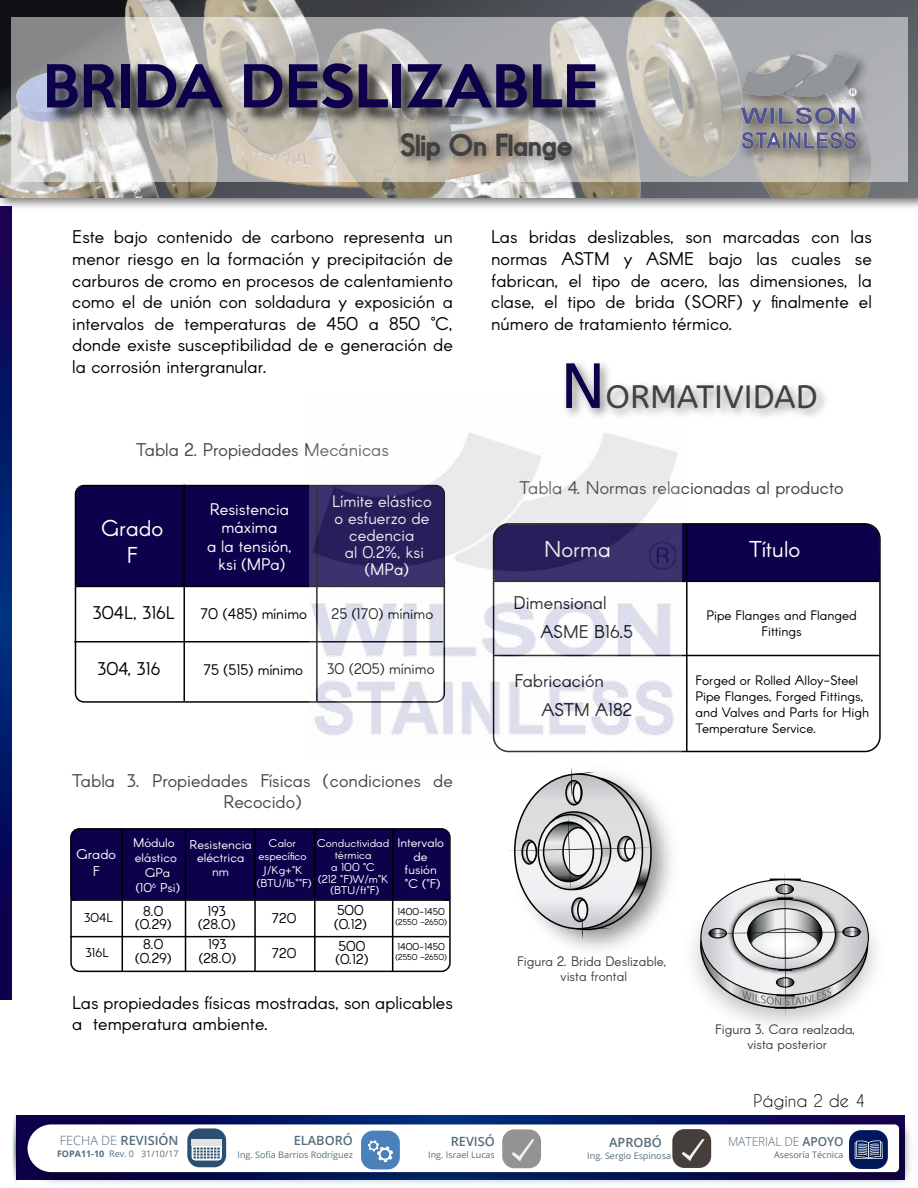
<style>
.page{position:relative;width:918px;height:1188px;background:#fff}
.page>*{position:absolute;margin:0;border:0;box-sizing:border-box;transform-origin:0 0}
.t1{font:500 54px "Keep Calm";color:#0f004b}
.t2{font:32.4px "A Bee Zee";color:#424141}
.t3{font:31.05px "Fundamental Brigade Schwer";color:#424141}
.t4{font:22.5px/27px "Arcon Rounded Regular";color:#fff;text-align:center}
.t5{font:18px/21.6px "Arcon";color:#000}
.t6{font:18px/21.6px "Arcon";color:#484848;text-align:center}
.t7{font:18px "Arcon";color:#424141}
.t8{font:18px "Arcon Rounded Regular";color:#000}
.t9{font:16.5px/16.8px "Arcon Rounded Regular";color:#fff;text-align:center}
.t10{font:16.5px "Caviar Dreams";color:#000}
.t11{font:15px "Arcon Rounded Regular";letter-spacing:.005em;color:#000}
.t12{font:13.95px/14px "Arcon Rounded Regular";letter-spacing:.005em;color:#000;text-align:center;scale:1.04 1}
.t13{font:13.95px/16.6px "Arcon Rounded Regular";color:#fff;text-align:center;scale:1.04 1}
.t14{font:13.5px/16.2px "Arcon Rounded Regular";color:#000;text-align:center}
.t15{font:13.5px/14.7px "Arcon";color:#424241;text-align:center}
.t16{font:600 12.75px "Open Sans";color:#556d7a}
.t17{font:12.45px/13.6px "Arcon Rounded Regular";color:#fff;text-align:center;scale:1.04 1}
.t18{font:300 12.45px "Open Sans";letter-spacing:-.005em;color:#556d7a;scale:.96 1}
.t19{font:12.45px "Arcon Rounded Regular";color:#000;scale:1.04 1}
.t20{font:11.1px/12px "Arcon Rounded Regular";color:#fff;text-align:center;scale:1.04 1}
.t21{font:9.75px "Arcon Rounded Regular";letter-spacing:-.005em;color:#000;scale:1.04 1}
.t22{font:9px "Open Sans";color:#556d7a}
.t23{font:8.4px "Arcon Rounded Regular";letter-spacing:-.005em;color:#000;scale:1.04 1}
.s1{font-size:63.75px;color:#0f004b}
.s2{font-weight:300}
.s3{font-weight:700}
.s4{font-weight:600}
</style>
<div class="page">
<img style="left:0;top:197px;width:918px;height:20px">
<img style="left:513px;top:0;width:405px;height:197px">
<img style="left:0;top:0;width:513px;height:197px">
<svg style="left:11px;top:17px;width:897px;height:165px;background:#bdbcb8"></svg>
<svg style="left:1px;top:207px;width:11px;height:793px;background:#061463"></svg>
<div style="left:681px;top:526px;width:197px;height:55px;background:#0f004b"></div>
<hr style="left:493px;top:655px;width:387px;height:1px;background:#000">
<hr style="left:494px;top:581px;width:386px;height:1px;background:#000">
<hr style="left:686px;top:524px;width:2px;height:228px;background:#000">
<div style="left:73px;top:831px;width:375px;height:71px;background:#0f004b"></div>
<div style="left:70px;top:828px;width:381px;height:144px;border:2px solid #000;border-radius:9px"></div>
<hr style="left:71px;top:899px;width:379px;height:2px;background:#000">
<hr style="left:70px;top:936px;width:379px;height:1px;background:#000">
<hr style="left:392px;top:829px;width:1px;height:143px;background:#000">
<hr style="left:314px;top:829px;width:2px;height:142px;background:#000">
<hr style="left:254px;top:829px;width:2px;height:142px;background:#000">
<hr style="left:185px;top:829px;width:1px;height:143px;background:#000">
<hr style="left:122px;top:829px;width:1px;height:142px;background:#000">
<div style="left:75px;top:486px;width:234px;height:102px;background:#0f004b"></div>
<div style="left:75px;top:485px;width:370px;height:218px;border:2px solid #000;border-radius:9px"></div>
<hr style="left:75px;top:586px;width:369px;height:1px;background:#000">
<hr style="left:74px;top:641px;width:369px;height:2px;background:#000">
<hr style="left:183px;top:485px;width:2px;height:216px;background:#000">
<svg style="left:695px;top:874px;width:176px;height:144px"></svg>
<svg style="left:507px;top:772px;width:148px;height:168px"></svg>
<hr style="left:571px;top:767px;width:1px;height:30px;background:#000;border-radius:50%">
<img style="left:309px;top:432px;width:372px;height:321px">
<img style="left:551px;top:362px;width:275px;height:81px">
<img style="left:38px;top:53px;width:584px;height:95px">
<img style="left:391px;top:121px;width:201px;height:61px">
<img style="left:731px;top:43px;width:145px;height:125px">
<img style="left:740px;top:41px;width:118px;height:115px">
<img style="left:18px;top:1115px;width:893px;height:69px">
<svg style="left:11px;top:1110px;width:8px;height:76px"></svg>
<svg style="left:28px;top:1124px;width:871px;height:48px"></svg>
<h1 class="t1" style="left:43px;top:39px;width:556px">BRIDA DESLIZABLE</h1>
<h3 class="t3" style="left:401px;top:127px;width:174px">Slip On Flange</h3>
<p class="t5" style="left:72px;top:228px;width:382px;text-align:justify">Este bajo contenido de carbono representa un menor riesgo en la formación y precipitación de carburos de cromo en procesos de calentamiento como el de unión con soldadura y exposición a intervalos de temperaturas de 450 a 850 °C, donde existe susceptibilidad de e generación de la corrosión intergranular.</p>
<p class="t6" style="left:136px;top:440px;width:254px">Tabla 2. Propiedades Mecánicas</p>
<p class="t4" style="left:101px;top:516px;width:64px">Grado<br>F</p>
<p class="t8" style="left:93px;top:601px;width:84px">304L, 316L</p>
<p class="t8" style="left:97px;top:657px;width:65px">304, 316</p>
<p class="t9" style="left:207px;top:501px;width:86px;line-height:18.3px">Resistencia máxima<br>a la tensión, ksi (MPa)</p>
<p class="t9" style="left:332px;top:495px;width:101px">Límite elástico o esfuerzo de cedencia<br>al 0.2%, ksi (MPa)</p>
<p class="t11" style="left:201px;top:604px;width:108px">70 (485) mínimo</p>
<p class="t11" style="left:332px;top:604px;width:103px">25 (170) mínimo</p>
<p class="t11" style="left:204px;top:660px;width:101px">75 (515) mínimo</p>
<p class="t11" style="left:327px;top:659px;width:109px">30 (205) mínimo</p>
<p class="t6" style="left:72px;top:771px;width:382px">Tabla 3. Propiedades Físicas (condiciones de<br>Recocido)</p>
<p class="t13" style="left:76px;top:847px;width:40px">Grado<br>F</p>
<p class="t17" style="left:133px;top:836px;width:46px;line-height:15px">Módulo elástico<br>GPa (10<sup>6</sup> Psi)</p>
<p class="t19" style="left:84px;top:910px;width:30px">304L</p>
<p class="t12" style="left:135px;top:905px;width:36px">8.0 (0.29)</p>
<p class="t12" style="left:135px;top:938px;width:36px">8.0 (0.29)</p>
<p class="t19" style="left:85px;top:945px;width:24px">316L</p>
<p class="t17" style="left:189px;top:838px;width:62px">Resistencia eléctrica nm</p>
<p class="t20" style="left:257px;top:837px;width:54px;line-height:13.4px">Calor específico<br>J/Kg+°K (BTU/lb*°F)</p>
<p class="t17" style="left:397px;top:837px;width:46px">Intervalo de fusión °C (°F)</p>
<p class="t20" style="left:317px;top:838px;width:71px">Conductividad térmica<br>a 100 °C<br>(212 °F)W/m°K (BTU/ft°F)</p>
<p class="t12" style="left:198px;top:905px;width:37px">193 (28.0)</p>
<p class="t12" style="left:199px;top:938px;width:37px">193 (28.0)</p>
<p class="t12" style="left:272px;top:912px;width:25px">720</p>
<p class="t12" style="left:272px;top:947px;width:25px">720</p>
<p class="t12" style="left:334px;top:904px;width:33px;text-align:left">500 (0.12)</p>
<p class="t12" style="left:336px;top:940px;width:33px;text-align:left">500 (0.12)</p>
<p class="t21" style="left:397px;top:906px;width:47px">1400-1450</p>
<p class="t23" style="left:396px;top:917px;width:51px">(2550 –2650)</p>
<p class="t21" style="left:397px;top:941px;width:47px">1400-1450</p>
<p class="t23" style="left:396px;top:952px;width:51px">(2550 –2650)</p>
<p class="t5" style="left:72px;top:993px;width:382px">Las propiedades físicas mostradas, son aplicables a temperatura ambiente.</p>
<p class="t5" style="left:491px;top:228px;width:382px;text-align:justify">Las bridas deslizables, son marcadas con las normas ASTM y ASME bajo las cuales se fabrican, el tipo de acero, las dimensiones, la clase, el tipo de brida (SORF) y finalmente el número de tratamiento térmico.</p>
<h2 class="t2" style="left:561px;top:378px;width:259px"><span class="s1">N</span>ORMATIVIDAD</h2>
<p class="t7" style="left:519px;top:476px;width:326px">Tabla 4. Normas relacionadas al producto</p>
<p class="t4" style="left:544px;top:537px;width:68px">Norma</p>
<p class="t4" style="left:749px;top:537px;width:53px">Título</p>
<p class="t5" style="left:541px;top:590px;width:94px;line-height:29.1px;text-indent:-27px">Dimensional<br>ASME B16.5</p>
<p class="t5" style="left:542px;top:667px;width:92px;line-height:29.1px;text-indent:-27px">Fabricación<br>ASTM A182</p>
<p class="t14" style="left:706px;top:608px;width:152px">Pipe Flanges and Flanged<br>Fittings</p>
<p class="t14" style="left:696px;top:673px;width:175px;text-align:left">Forged or Rolled Alloy-Steel<br>Pipe Flanges, Forged Fittings, and Valves and Parts for High<br>Temperature Service.</p>
<p class="t15" style="left:517px;top:955px;width:151px">Figura 2. Brida Deslizable, vista frontal</p>
<p class="t15" style="left:715px;top:1023px;width:142px">Figura 3. Cara realzada, vista posterior</p>
<p class="t10" style="left:754px;top:1091px;width:113px">Página 2 de 4</p>
<p class="t16" style="left:60px;top:1132px;width:120px"><span class="s2">FECHA DE</span> REVISIÓN</p>
<p class="t22" style="left:57px;top:1148px;width:123px"><span class="s3">FOPA11-10</span> Rev. 0 31/10/17</p>
<p class="t16" style="left:294px;top:1132px;width:61px">ELABORÓ</p>
<p class="t22" style="left:237px;top:1148px;width:117px">Ing. Sofía Barrios Rodríguez</p>
<p class="t16" style="left:451px;top:1133px;width:46px">REVISÓ</p>
<p class="t22" style="left:428px;top:1149px;width:68px">Ing. Israel Lucas</p>
<p class="t16" style="left:609px;top:1134px;width:54px">APROBÓ</p>
<p class="t22" style="left:587px;top:1150px;width:85px">Ing. Sergio Espinosa</p>
<p class="t18" style="left:728px;top:1133px;width:122px">MATERIAL DE <span class="s4">APOYO</span></p>
<p class="t22" style="left:774px;top:1149px;width:71px">Asesoría Técnica</p>
</div>
